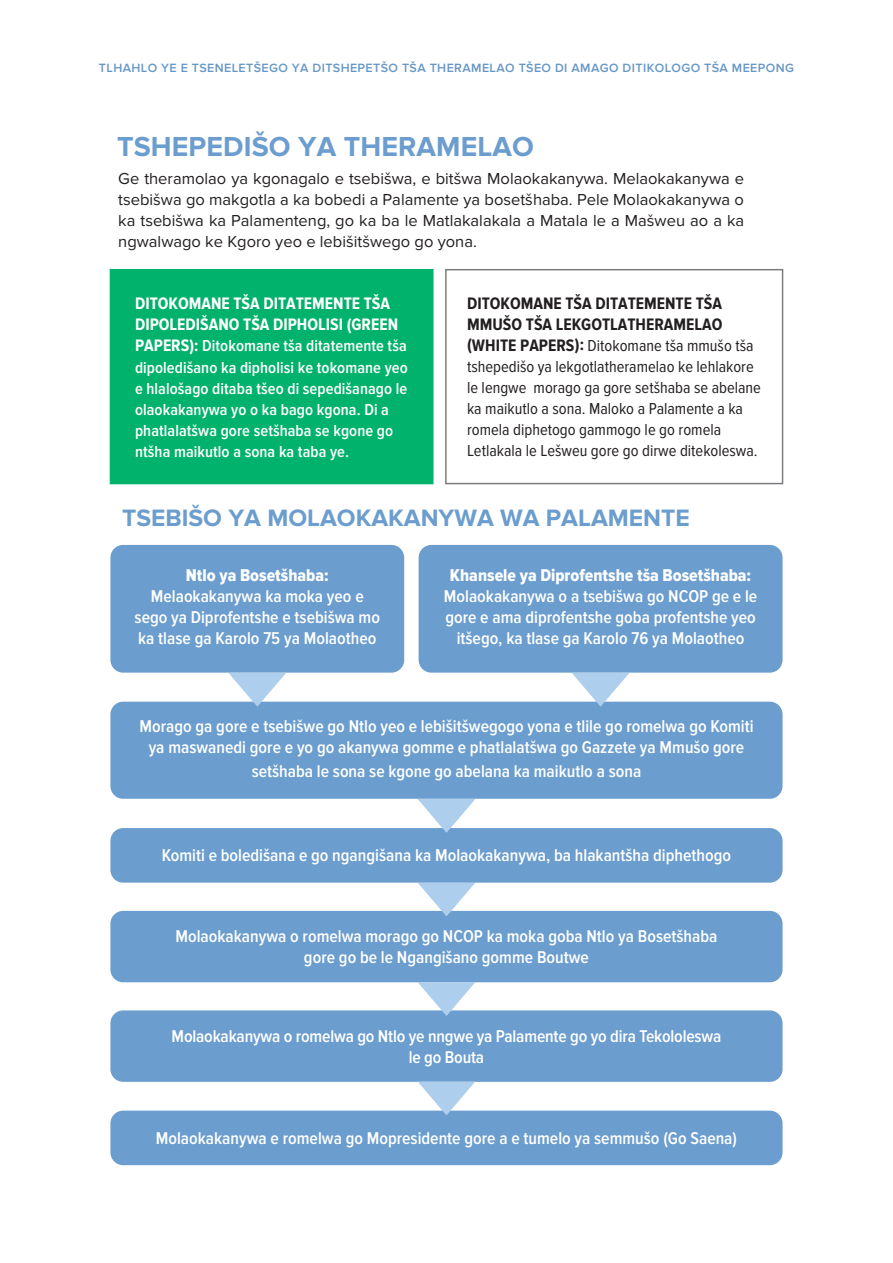
<style>
.page{position:relative;width:893px;height:1263px;background:#fff}
.page>*{position:absolute;margin:0;border:0;box-sizing:border-box;transform-origin:0 0}
.t1{font:700 28.5px "Proxima Nova";letter-spacing:.005em;color:#6b9dce}
.t2{font:700 24.6px "Proxima Nova";color:#6b9dce}
.t3{font:600 17.7px/21px "Proxima Nova Cond";color:#fff;text-align:center}
.t4{font:17.7px "Proxima Nova Cond Extrabld";color:#fff}
.t5{font:700 17.25px/21px "Proxima Nova Cond";color:#fff}
.t6{font:700 17.25px/20.7px "Proxima Nova Cond";color:#231f20}
.t7{font:16.5px/21px "Proxima Nova";color:#231f20;text-align:justify}
.t8{font:16.5px/21px "Proxima Nova Cond";color:#231f20}
.t9{font:600 16.5px/21px "Proxima Nova Cond";letter-spacing:.005em;color:#fff}
.t10{font:600 12.45px "Proxima Nova";letter-spacing:.03em;color:#6797c6}
.s1{font-weight:700;font-size:17.25px}
</style>
<div class="page">
<div style="left:110px;top:911px;width:672px;height:71px;background:#6b9dce;border-radius:13px"></div>
<svg style="left:418px;top:883px;width:57px;height:33px"></svg>
<div style="left:110px;top:1110px;width:672px;height:55px;background:#6b9dce;border-radius:13px"></div>
<div style="left:110px;top:1010px;width:672px;height:72px;background:#6b9dce;border-radius:13px"></div>
<svg style="left:418px;top:1081px;width:57px;height:34px"></svg>
<div style="left:110px;top:702px;width:672px;height:97px;background:#6b9dce;border-radius:13px"></div>
<div style="left:110px;top:545px;width:294px;height:128px;background:#6b9dce;border-radius:13px"></div>
<div style="left:419px;top:545px;width:363px;height:128px;background:#6b9dce;border-radius:13px"></div>
<div style="left:110px;top:828px;width:672px;height:55px;background:#6b9dce;border-radius:13px"></div>
<svg style="left:418px;top:982px;width:57px;height:34px"></svg>
<svg style="left:418px;top:799px;width:57px;height:34px"></svg>
<svg style="left:228px;top:673px;width:58px;height:34px"></svg>
<svg style="left:572px;top:673px;width:57px;height:34px"></svg>
<div style="left:110px;top:269px;width:323px;height:215px;background:#00b26b"></div>
<div style="left:445px;top:269px;width:338px;height:215px;border:1px solid #797a7d"></div>
<p class="t10" style="left:99px;top:60px;width:696px">TLHAHLO YE E TSENELETŠEGO YA DITSHEPETŠO TŠA THERAMELAO TŠEO DI AMAGO DITIKOLOGO TŠA MEEPONG</p>
<h1 class="t1" style="left:117px;top:131px;width:418px">TSHEPEDIŠO YA THERAMELAO</h1>
<p class="t7" style="left:118px;top:168px;width:627px">Ge theramolao ya kgonagalo e tsebišwa, e bitšwa Molaokakanywa. Melaokakanywa e tsebišwa go makgotla a ka bobedi a Palamente ya bosetšhaba. Pele Molaokakanywa o ka tsebišwa ka Palamenteng, go ka ba le Matlakalakala a Matala le a Mašweu ao a ka ngwalwago ke Kgoro yeo e lebišitšwego go yona.</p>
<p class="t5" style="left:135px;top:294px;width:265px">DITOKOMANE TŠA DITATEMENTE TŠA<br>DIPOLEDIŠANO TŠA DIPHOLISI (GREEN</p>
<p class="t9" style="left:135px;top:336px;width:274px"><span class="s1">PAPERS):</span> Ditokomane tša ditatemente tša dipoledišano ka dipholisi ke tokomane yeo e hlalošago ditaba tšeo di sepedišanago le olaokakanywa yo o ka bago kgona. Di a phatlalatšwa gore setšhaba se kgone go ntšha maikutlo a sona ka taba ye.</p>
<p class="t6" style="left:467px;top:294px;width:257px">DITOKOMANE TŠA DITATEMENTE TŠA<br>MMUŠO TŠA LEKGOTLATHERAMELAO</p>
<p class="t8" style="left:467px;top:336px;width:295px"><span class="s1">(WHITE PAPERS):</span> Ditokomane tša mmušo tša tshepedišo ya lekgotlatheramelao ke lehlakore le lengwe morago ga gore setšhaba se abelane ka maikutlo a sona. Maloko a Palamente a ka romela diphetogo gammogo le go romela Letlakala le Lešweu gore go dirwe ditekoleswa.</p>
<h2 class="t2" style="left:122px;top:504px;width:569px">TSEBIŠO YA MOLAOKAKANYWA WA PALAMENTE</h2>
<p class="t4" style="left:186px;top:565px;width:144px">Ntlo ya Bosetšhaba:</p>
<p class="t3" style="left:135px;top:586px;width:247px">Melaokakanywa ka moka yeo e sego ya Diprofentshe e tsebišwa mo ka tlase ga Karolo 75 ya Molaotheo</p>
<p class="t4" style="left:450px;top:565px;width:303px">Khansele ya Diprofentshe tša Bosetšhaba:</p>
<p class="t3" style="left:444px;top:586px;width:315px">Molaokakanywa o a tsebišwa go NCOP ge e le gore e ama diprofentshe goba profentshe yeo itšego, ka tlase ga Karolo 76 ya Molaotheo</p>
<p class="t3" style="left:139px;top:716px;width:616px">Morago ga gore e tsebišwe go Ntlo yeo e lebišitšwegogo yona e tlile go romelwa go Komiti ya maswanedi gore e yo go akanywa gomme e phatlalatšwa go Gazzete ya Mmušo gore</p>
<p class="t3" style="left:252px;top:761px;width:391px">setšhaba le sona se kgone go abelana ka maikutlo a sona</p>
<p class="t3" style="left:162px;top:845px;width:571px">Komiti e boledišana e go ngangišana ka Molaokakanywa, ba hlakantšha diphethogo</p>
<p class="t3" style="left:175px;top:926px;width:543px">Molaokakanywa o romelwa morago go NCOP ka moka goba Ntlo ya Bosetšhaba gore go be le Ngangišano gomme Boutwe</p>
<p class="t3" style="left:172px;top:1026px;width:551px">Molaokakanywa o romelwa go Ntlo ye nngwe ya Palamente go yo dira Tekololeswa le go Bouta</p>
<p class="t3" style="left:156px;top:1128px;width:583px">Molaokakanywa e romelwa go Mopresidente gore a e tumelo ya semmušo (Go Saena)</p>
</div>
